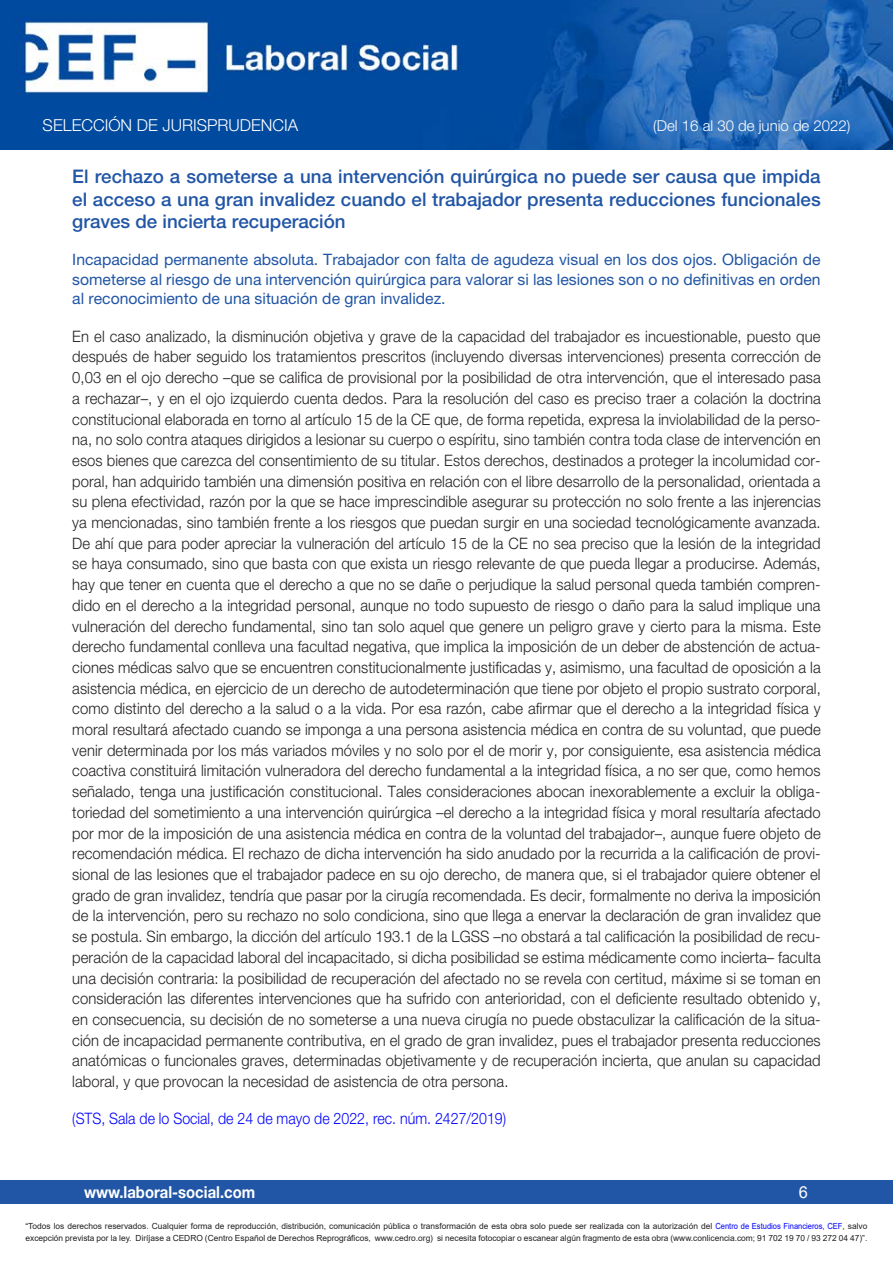
<style>
.page{position:relative;width:893px;height:1263px;background:#fff}
.page>*{position:absolute;margin:0;border:0;box-sizing:border-box;transform-origin:0 0}
.Cabecera_nuevo{font:500 18.75px/22.5px "Helvetica Neue LT Std";color:#2155a5;text-align:justify}
.t1{font:300 16.5px "Helvetica Neue LT Std";color:#fff}
.t2{font:700 16.5px "Helvetica Neue LT Std";color:#fff;scale:.9 1}
.t3{font:16.5px "Arial";color:#fff}
.Contenido_nuevo{font:300 15.75px/20.7px "Helvetica Neue LT Std";letter-spacing:.005em;color:#231f20;text-align:justify;scale:.94 1}
.Subcabecera{font:15.75px/19.5px "Helvetica Neue LT Std";color:#2155a5;text-align:justify}
.Contenido_nuevo-2{font:300 15.75px "Helvetica Neue LT Std";color:#00f;scale:.9 1}
.t4{font:300 15px "Helvetica Neue LT Std";color:#fff}
.t5{font:8.4px/12px "Arial";color:#231f20}
.s1{color:#00f}
</style>
<div class="page">
<div style="left:0;top:1180px;width:893px;height:23px;background:#2155a5"></div>
<img style="left:0;top:0;width:893px;height:149px">
<p class="t1" style="left:43px;top:115px;width:257px">SELECCIÓN DE JURISPRUDENCIA</p>
<p class="t4" style="left:653px;top:117px;width:199px">(Del 16 al 30 de junio de 2022)</p>
<p class="Cabecera_nuevo" style="left:72px;top:165px;width:750px">El rechazo a someterse a una intervención quirúrgica no puede ser causa que impida el acceso a una gran invalidez cuando el trabajador presenta reducciones funcionales graves de incierta recuperación</p>
<p class="Subcabecera" style="left:72px;top:249px;width:750px">Incapacidad permanente absoluta. Trabajador con falta de agudeza visual en los dos ojos. Obligación de someterse al riesgo de una intervención quirúrgica para valorar si las lesiones son o no definitivas en orden al reconocimiento de una situación de gran invalidez.</p>
<p class="Contenido_nuevo" style="left:72px;top:325px;width:798px">En el caso analizado, la disminución objetiva y grave de la capacidad del trabajador es incuestionable, puesto que después de haber seguido los tratamientos prescritos (incluyendo diversas intervenciones) presenta corrección de 0,03 en el ojo derecho –que se califica de provisional por la posibilidad de otra intervención, que el interesado pasa a rechazar–, y en el ojo izquierdo cuenta dedos. Para la resolución del caso es preciso traer a colación la doctrina constitucional elaborada en torno al artículo 15 de la CE que, de forma repetida, expresa la inviolabilidad de la perso&shy;na, no solo contra ataques dirigidos a lesionar su cuerpo o espíritu, sino también contra toda clase de intervención en esos bienes que carezca del consentimiento de su titular. Estos derechos, destinados a proteger la incolumidad cor&shy;poral, han adquirido también una dimensión positiva en relación con el libre desarrollo de la personalidad, orientada a su plena efectividad, razón por la que se hace imprescindible asegurar su protección no solo frente a las injerencias ya mencionadas, sino también frente a los riesgos que puedan surgir en una sociedad tecnológicamente avanzada.<br>De ahí que para poder apreciar la vulneración del artículo 15 de la CE no sea preciso que la lesión de la integridad se haya consumado, sino que basta con que exista un riesgo relevante de que pueda llegar a producirse. Además, hay que tener en cuenta que el derecho a que no se dañe o perjudique la salud personal queda también compren&shy;dido en el derecho a la integridad personal, aunque no todo supuesto de riesgo o daño para la salud implique una vulneración del derecho fundamental, sino tan solo aquel que genere un peligro grave y cierto para la misma. Este derecho fundamental conlleva una facultad negativa, que implica la imposición de un deber de abstención de actua&shy;ciones médicas salvo que se encuentren constitucionalmente justificadas y, asimismo, una facultad de oposición a la asistencia médica, en ejercicio de un derecho de autodeterminación que tiene por objeto el propio sustrato corporal, como distinto del derecho a la salud o a la vida. Por esa razón, cabe afirmar que el derecho a la integridad física y moral resultará afectado cuando se imponga a una persona asistencia médica en contra de su voluntad, que puede venir determinada por los más variados móviles y no solo por el de morir y, por consiguiente, esa asistencia médica coactiva constituirá limitación vulneradora del derecho fundamental a la integridad física, a no ser que, como hemos señalado, tenga una justificación constitucional. Tales consideraciones abocan inexorablemente a excluir la obliga&shy;toriedad del sometimiento a una intervención quirúrgica –el derecho a la integridad física y moral resultaría afectado por mor de la imposición de una asistencia médica en contra de la voluntad del trabajador–, aunque fuere objeto de recomendación médica. El rechazo de dicha intervención ha sido anudado por la recurrida a la calificación de provi&shy;sional de las lesiones que el trabajador padece en su ojo derecho, de manera que, si el trabajador quiere obtener el grado de gran invalidez, tendría que pasar por la cirugía recomendada. Es decir, formalmente no deriva la imposición de la intervención, pero su rechazo no solo condiciona, sino que llega a enervar la declaración de gran invalidez que se postula. Sin embargo, la dicción del artículo 193.1 de la LGSS –no obstará a tal calificación la posibilidad de recu&shy;peración de la capacidad laboral del incapacitado, si dicha posibilidad se estima médicamente como incierta– faculta una decisión contraria: la posibilidad de recuperación del afectado no se revela con certitud, máxime si se toman en consideración las diferentes intervenciones que ha sufrido con anterioridad, con el deficiente resultado obtenido y, en consecuencia, su decisión de no someterse a una nueva cirugía no puede obstaculizar la calificación de la situa&shy;ción de incapacidad permanente contributiva, en el grado de gran invalidez, pues el trabajador presenta reducciones anatómicas o funcionales graves, determinadas objetivamente y de recuperación incierta, que anulan su capacidad laboral, y que provocan la necesidad de asistencia de otra persona.</p>
<p class="Contenido_nuevo-2" style="left:72px;top:1109px;width:484px">(STS, Sala de lo Social, de 24 de mayo de 2022, rec. núm. 2427/2019)</p>
<p class="t2" style="left:84px;top:1182px;width:192px">www.laboral-social.com</p>
<p class="t3" style="left:799px;top:1180px;width:11px">6</p>
<p class="t5" style="left:26px;top:1220px;width:843px">“Todos los derechos reservados. Cualquier forma de reproducción, distribución, comunicación pública o transformación de esta obra solo puede ser realizada con la autorización del <span class="s1">Centro de Estudios Financieros, CEF</span>, salvo excepción prevista por la ley. Diríjase a CEDRO (Centro Español de Derechos Reprográficos, www.cedro.org) si necesita fotocopiar o escanear algún fragmento de esta obra (www.conlicencia.com; 91 702 19 70 / 93 272 04 47)”.</p>
</div>
